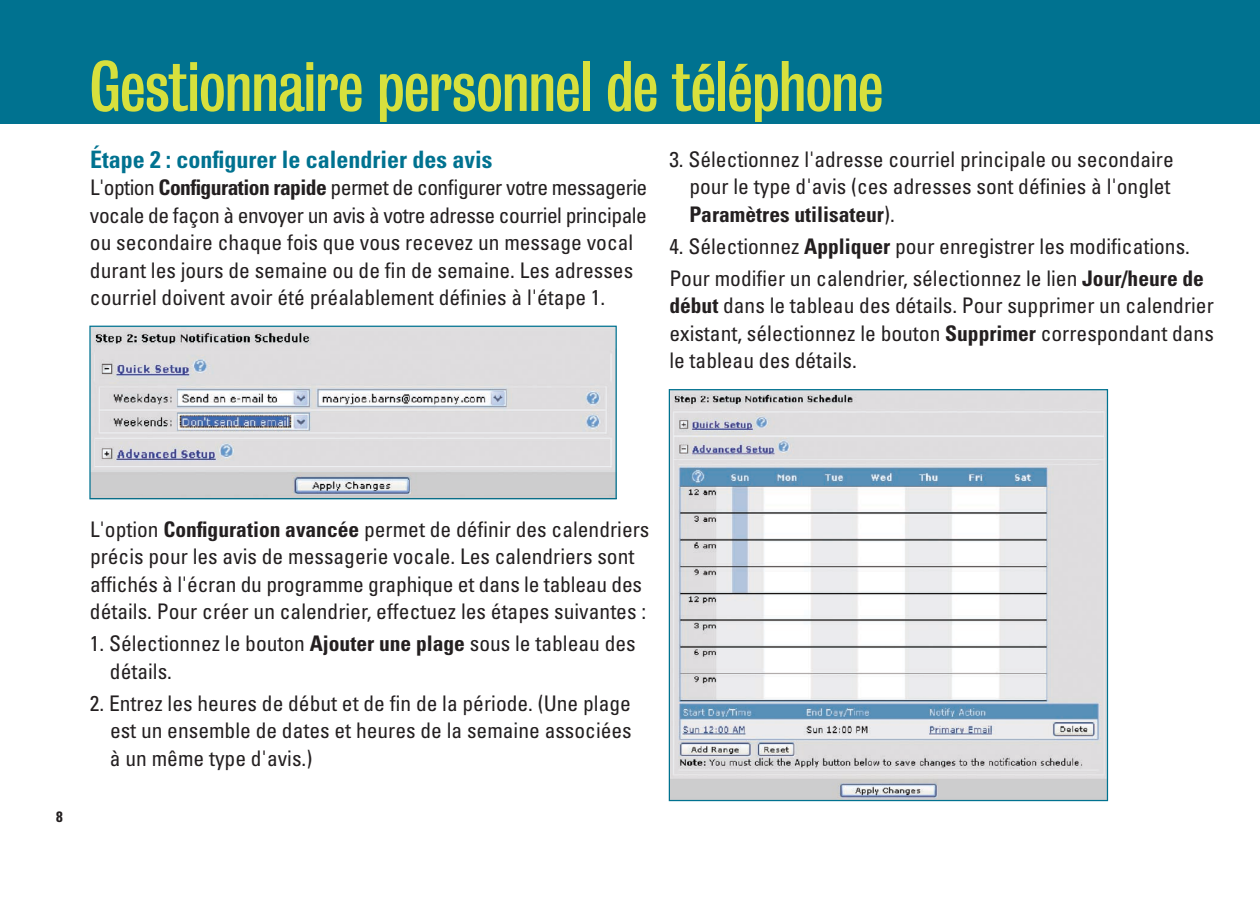
<style>
.page{position:relative;width:1260px;height:900px;background:#fff}
.page>*{position:absolute;margin:0;border:0;box-sizing:border-box;transform-origin:0 0}
.t1{font:65px "Bureau Grotesque Three Three";color:#d7e03d}
.t2{font:700 condensed 24px "Univers";color:#007290}
.t3{font:condensed 21.5px/27.5px "Univers";color:#231f20}
.t4{font:700 condensed 15px "Univers";color:#231f20}
.s1{font-weight:700}
</style>
<div class="page">
<div style="left:0;top:0;width:1260px;height:124px;background:#007290"></div>
<img style="left:91px;top:328px;width:524px;height:169px">
<div style="left:89px;top:326px;width:528px;height:173px;border:1px solid #007290"></div>
<img style="left:671px;top:391px;width:435px;height:408px">
<h1 class="t1" style="left:90px;top:50px;width:795px">Gestionnaire personnel de téléphone</h1>
<p class="t2" style="left:90px;top:145px;width:404px">Étape 2 : configurer le calendrier des avis</p>
<p class="t3" style="left:90px;top:174px;width:559px">L'option <span class="s1">Configuration rapide</span> permet de configurer votre messagerie vocale de façon à envoyer un avis à votre adresse courriel principale ou secondaire chaque fois que vous recevez un message vocal durant les jours de semaine ou de fin de semaine. Les adresses courriel doivent avoir été préalablement définies à l'étape 1.</p>
<p class="t3" style="left:689px;top:145px;width:486px;text-indent:-20px">3. Sélectionnez l'adresse courriel principale ou secondaire pour le type d'avis (ces adresses sont définies à l'onglet<br><span class="s1">Paramètres utilisateur</span>).</p>
<p class="t3" style="left:669px;top:230px;width:536px;line-height:32px">4. Sélectionnez <span class="s1">Appliquer</span> pour enregistrer les modifications.<br>Pour modifier un calendrier, sélectionnez le lien <span class="s1">Jour/heure de</span></p>
<p class="t3" style="left:669px;top:292px;width:546px;text-align:justify"><span class="s1">début</span> dans le tableau des détails. Pour supprimer un calendrier existant, sélectionnez le bouton <span class="s1">Supprimer</span> correspondant dans le tableau des détails.</p>
<p class="t4" style="left:56px;top:807px;width:8px">8</p>
<p class="t3" style="left:90px;top:515px;width:561px">L'option <span class="s1">Configuration avancée</span> permet de définir des calendriers précis pour les avis de messagerie vocale. Les calendriers sont affichés à l'écran du programme graphique et dans le tableau des détails. Pour créer un calendrier, effectuez les étapes suivantes :</p>
<p class="t3" style="left:110px;top:630px;width:527px;text-indent:-20px">1. Sélectionnez le bouton <span class="s1">Ajouter une plage</span> sous le tableau des détails.</p>
<p class="t3" style="left:110px;top:689px;width:523px;text-align:justify;text-indent:-20px">2. Entrez les heures de début et de fin de la période. (Une plage est un ensemble de dates et heures de la semaine associées à un même type d'avis.)</p>
</div>
